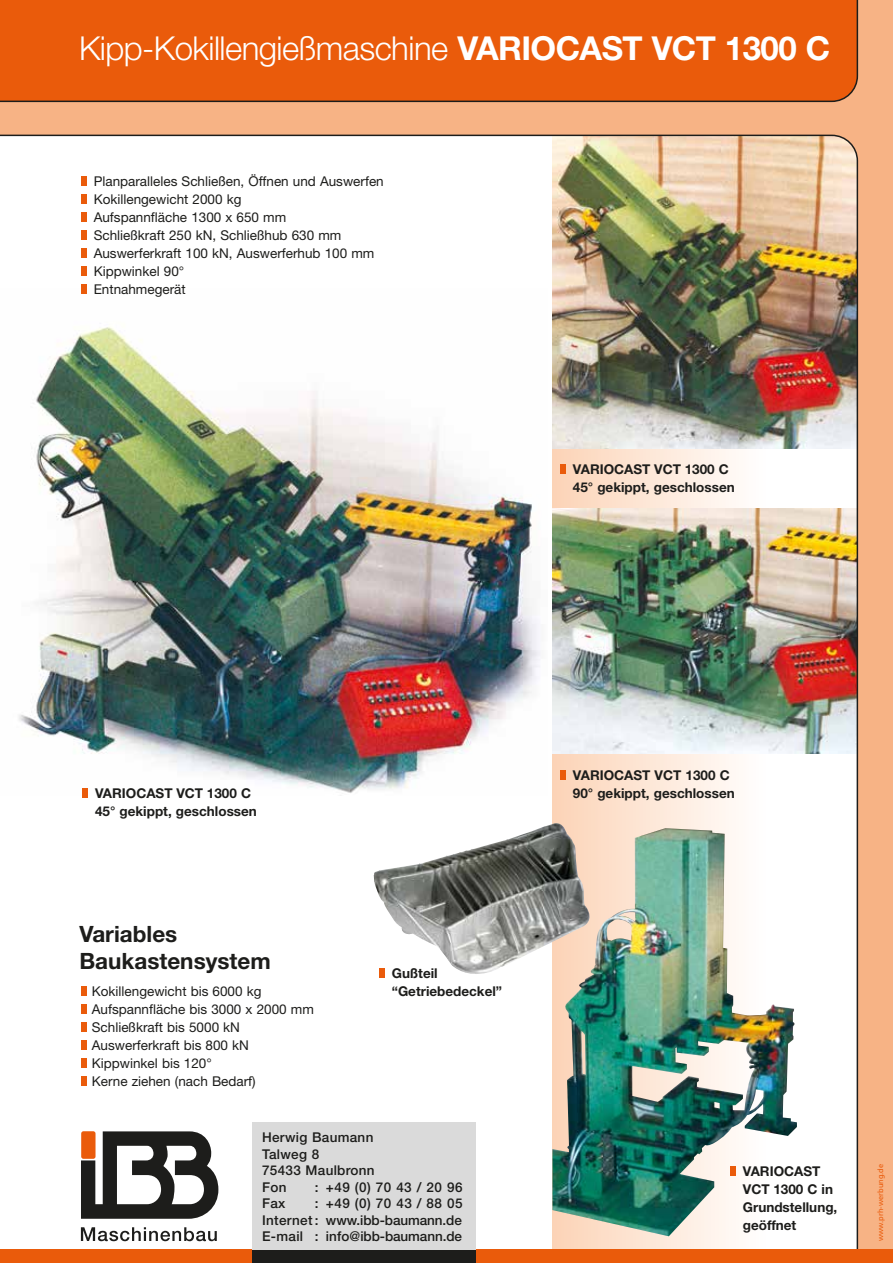
<style>
.page{position:relative;width:893px;height:1263px;background:#fff}
.page>*{position:absolute;margin:0;border:0;box-sizing:border-box;transform-origin:0 0}
.t1{font:300 33px "Helvetica Neue";letter-spacing:-.015em;color:#fff}
.t2{font:700 22.5px/27px "Helvetica Neue";color:#1d1d1b}
.t3{font:13.5px/18px "Helvetica Neue";color:#1d1d1b}
.t4{font:700 13.5px/18px "Helvetica Neue";color:#1d1d1b}
.t5{font:500 13.5px/16.5px "Helvetica Neue";letter-spacing:.02em;color:#1d1d1b}
.t6{font:7.5px "Frutiger";color:#ea5b0b}
.s1{font-weight:700}
</style>
<div class="page">
<img style="left:0;top:0;width:893px;height:1250px">
<div style="left:0;top:0;width:859px;height:103px;background:#ea5b0b"></div>
<div style="left:0;top:1250px;width:893px;height:13px;background:#ea5b0b"></div>
<div style="left:253px;top:1122px;width:223px;height:141px;background:#dadada"></div>
<svg style="left:81px;top:1131px;width:137px;height:88px"></svg>
<svg style="left:81px;top:1227px;width:136px;height:14px"></svg>
<div style="left:253px;top:1250px;width:223px;height:13px;background:#1d1d1b"></div>
<div style="left:81px;top:1076px;width:5px;height:10px;background:#ea5b0b"></div>
<div style="left:81px;top:1058px;width:5px;height:10px;background:#ea5b0b"></div>
<div style="left:81px;top:1040px;width:5px;height:10px;background:#ea5b0b"></div>
<div style="left:81px;top:1022px;width:5px;height:10px;background:#ea5b0b"></div>
<div style="left:81px;top:1004px;width:5px;height:10px;background:#ea5b0b"></div>
<div style="left:81px;top:986px;width:5px;height:10px;background:#ea5b0b"></div>
<div style="left:81px;top:284px;width:5px;height:10px;background:#ea5b0b"></div>
<div style="left:81px;top:266px;width:5px;height:10px;background:#ea5b0b"></div>
<div style="left:81px;top:248px;width:5px;height:10px;background:#ea5b0b"></div>
<div style="left:81px;top:230px;width:5px;height:10px;background:#ea5b0b"></div>
<div style="left:81px;top:212px;width:5px;height:10px;background:#ea5b0b"></div>
<div style="left:81px;top:194px;width:5px;height:10px;background:#ea5b0b"></div>
<div style="left:81px;top:176px;width:5px;height:10px;background:#ea5b0b"></div>
<img style="left:552px;top:828px;width:245px;height:408px">
<img style="left:374px;top:823px;width:221px;height:152px">
<div style="left:82px;top:788px;width:6px;height:10px;background:#ea5b0b"></div>
<div style="left:730px;top:1166px;width:5px;height:10px;background:#ea5b0b"></div>
<div style="left:560px;top:464px;width:6px;height:10px;background:#ea5b0b"></div>
<div style="left:560px;top:770px;width:6px;height:10px;background:#ea5b0b"></div>
<div style="left:379px;top:968px;width:5px;height:10px;background:#ea5b0b"></div>
<h1 class="t1" style="left:79px;top:28px;width:752px">Kipp-Kokillengießmaschine <span class="s1">VARIOCAST VCT 1300 C</span></h1>
<p class="t3" style="left:94px;top:172px;width:292px">Planparalleles Schließen, Öffnen und Auswerfen<br>Kokillengewicht 2000 kg<br>Aufspannfläche 1300 x 650 mm<br>Schließkraft 250 kN, Schließhub 630 mm<br>Auswerferkraft 100 kN, Auswerferhub 100 mm<br>Kippwinkel 90°<br>Entnahmegerät</p>
<p class="t4" style="left:573px;top:460px;width:163px">VARIOCAST VCT 1300 C<br>45° gekippt, geschlossen</p>
<p class="t4" style="left:95px;top:784px;width:163px">VARIOCAST VCT 1300 C<br>45° gekippt, geschlossen</p>
<h2 class="t2" style="left:79px;top:920px;width:193px">Variables<br>Baukastensystem</h2>
<p class="t3" style="left:92px;top:982px;width:223px">Kokillengewicht bis 6000 kg<br>Aufspannfläche bis 3000 x 2000 mm<br>Schließkraft bis 5000 kN<br>Auswerferkraft bis 800 kN<br>Kippwinkel bis 120°<br>Kerne ziehen (nach Bedarf)</p>
<p class="t4" style="left:392px;top:964px;width:112px">Gußteil “Getriebedeckel”</p>
<p class="t5" style="left:262px;top:1129px;width:114px">Herwig Baumann<br>Talweg 8<br>75433 Maulbronn<br>Fon</p>
<p class="t5" style="left:315px;top:1178px;width:149px">: +49 (0) 70 43 / 20 96</p>
<p class="t5" style="left:262px;top:1195px;width:202px;text-align:justify;text-indent:53px">: +49 (0) 70 43 / 88 05<br>Internet : www.ibb-baumann.de E-mail : info@ibb-baumann.de</p>
<p class="t5" style="left:262px;top:1195px;width:25px">Fax</p>
<p class="t4" style="left:573px;top:766px;width:163px">VARIOCAST VCT 1300 C<br>90° gekippt, geschlossen</p>
<p class="t4" style="left:743px;top:1162px;width:96px">VARIOCAST<br>VCT 1300 C in<br>Grundstellung, geöffnet</p>
<p class="t6" style="left:876px;top:1241px;width:79px;rotate:-90deg">www.prh-werbung.de</p>
</div>
